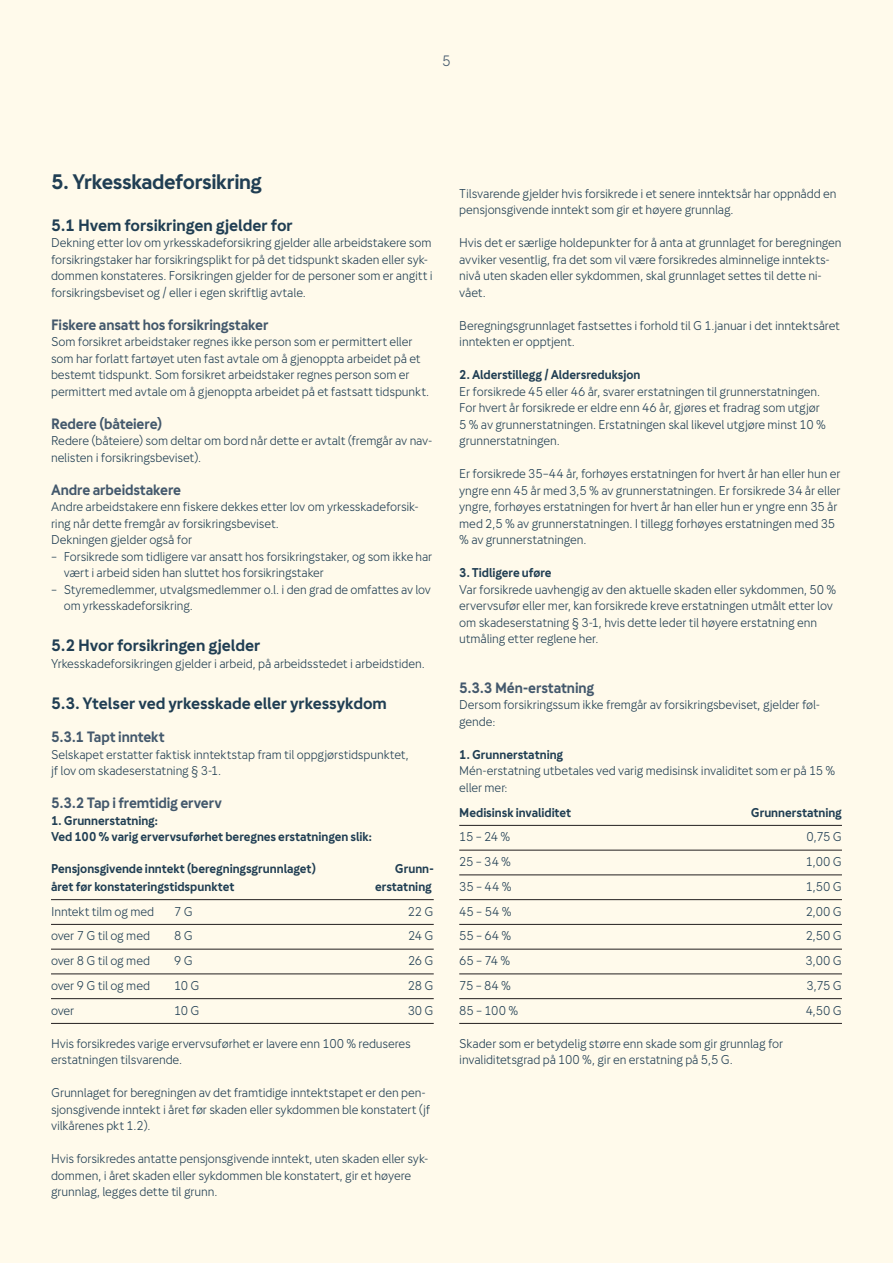
<style>
.page{position:relative;width:893px;height:1263px;background:#fffaeb}
.page>*{position:absolute;margin:0;border:0;box-sizing:border-box;transform-origin:0 0}
.Heading_03{font:700 21px "Gjensidige Sans";letter-spacing:-.025em;color:#203e53}
.Subheading_01{font:700 16.5px "Gjensidige Sans";letter-spacing:-.005em;color:#203e53}
.Subheading_02{font:700 15px "Gjensidige Sans";letter-spacing:-.01em;color:#43586c;scale:.96 1}
.t1{font:15px "Gjensidige Sans";color:#43586c;scale:.96 1}
.Brødtekst{font:12.75px/16.5px "Gjensidige Sans";letter-spacing:-.01em;color:#203e53;scale:.96 1}
.Punkter{font:12.75px/16.5px "Gjensidige Sans";letter-spacing:-.01em;color:#203e53;scale:.95 1}
.Tabell{font:12.75px "Gjensidige Sans";letter-spacing:-.01em;color:#203e53;scale:.96 1}
.Brødtekst_Bold{font:700 12.75px/16.5px "Gjensidige Sans";letter-spacing:-.005em;color:#203e53;scale:.96 1}
.Tabell-2{font:700 12.75px "Gjensidige Sans";letter-spacing:-.005em;color:#203e53;scale:.96 1}
.Tabell_tittel{font:700 12.75px "Gjensidige Sans";letter-spacing:-.005em;color:#203e53;scale:.96 1}
</style>
<div class="page">
<hr style="left:51px;top:899px;width:383px;height:1px;background:#231f20">
<hr style="left:51px;top:924px;width:383px;height:1px;background:#231f20">
<hr style="left:51px;top:949px;width:383px;height:1px;background:#231f20">
<hr style="left:51px;top:973px;width:383px;height:1px;background:#231f20">
<hr style="left:51px;top:998px;width:383px;height:1px;background:#231f20">
<hr style="left:51px;top:1023px;width:383px;height:1px;background:#231f20">
<hr style="left:459px;top:825px;width:383px;height:1px;background:#231f20">
<hr style="left:459px;top:850px;width:383px;height:1px;background:#231f20">
<hr style="left:459px;top:874px;width:383px;height:1px;background:#231f20">
<hr style="left:459px;top:899px;width:383px;height:1px;background:#231f20">
<hr style="left:459px;top:924px;width:383px;height:1px;background:#231f20">
<hr style="left:459px;top:949px;width:383px;height:1px;background:#231f20">
<hr style="left:459px;top:973px;width:383px;height:1px;background:#231f20">
<hr style="left:459px;top:998px;width:383px;height:1px;background:#231f20">
<hr style="left:459px;top:1023px;width:383px;height:1px;background:#231f20">
<p class="t1" style="left:442px;top:52px;width:11px">5</p>
<p class="Heading_03" style="left:51px;top:170px;width:213px">5. Yrkesskadeforsikring</p>
<p class="Subheading_01" style="left:51px;top:215px;width:243px">5.1 Hvem forsikringen gjelder for</p>
<p class="Brødtekst" style="left:51px;top:234px;width:399px">Dekning etter lov om yrkesskadeforsikring gjelder alle arbeidstakere som forsikringstaker har forsikringsplikt for på det tidspunkt skaden eller syk&shy;dommen konstateres. Forsikringen gjelder for de personer som er angitt i forsikringsbeviset og / eller i egen skriftlig avtale.</p>
<p class="Subheading_02" style="left:51px;top:316px;width:228px">Fiskere ansatt hos forsikringstaker</p>
<p class="Brødtekst" style="left:51px;top:333px;width:396px">Som forsikret arbeidstaker regnes ikke person som er permittert eller som har forlatt fartøyet uten fast avtale om å gjenoppta arbeidet på et bestemt tidspunkt. Som forsikret arbeidstaker regnes person som er permittert med avtale om å gjenoppta arbeidet på et fastsatt tidspunkt.</p>
<p class="Subheading_02" style="left:51px;top:415px;width:117px">Redere (båteiere)</p>
<p class="Brødtekst" style="left:51px;top:432px;width:399px">Redere (båteiere) som deltar om bord når dette er avtalt (fremgår av nav&shy;nelisten i forsikringsbeviset).</p>
<p class="Subheading_02" style="left:51px;top:481px;width:137px">Andre arbeidstakere</p>
<p class="Brødtekst" style="left:51px;top:498px;width:384px">Andre arbeidstakere enn fiskere dekkes etter lov om yrkesskadeforsik&shy;ring når dette fremgår av forsikringsbeviset.</p>
<p class="Brødtekst" style="left:51px;top:531px;width:148px">Dekningen gjelder også for</p>
<p class="Punkter" style="left:64px;top:548px;width:389px;text-indent:-13px">– Forsikrede som tidligere var ansatt hos forsikringstaker, og som ikke har vært i arbeid siden han sluttet hos forsikringstaker</p>
<p class="Punkter" style="left:64px;top:581px;width:388px;text-indent:-13px">– Styremedlemmer, utvalgsmedlemmer o.l. i den grad de omfattes av lov om yrkesskadeforsikring.</p>
<p class="Subheading_01" style="left:51px;top:636px;width:211px">5.2 Hvor forsikringen gjelder</p>
<p class="Brødtekst" style="left:51px;top:655px;width:391px">Yrkesskadeforsikringen gjelder i arbeid, på arbeidsstedet i arbeidstiden.</p>
<p class="Subheading_01" style="left:51px;top:694px;width:337px">5.3. Ytelser ved yrkesskade eller yrkessykdom</p>
<p class="Subheading_02" style="left:51px;top:728px;width:120px">5.3.1 Tapt inntekt</p>
<p class="Brødtekst" style="left:51px;top:746px;width:374px">Selskapet erstatter faktisk inntektstap fram til oppgjørstidspunktet, jf lov om skadeserstatning § 3-1.</p>
<p class="Subheading_02" style="left:51px;top:794px;width:180px">5.3.2 Tap i fremtidig erverv</p>
<p class="Brødtekst_Bold" style="left:51px;top:812px;width:336px">1. Grunnerstatning:<br>Ved 100 % varig ervervsuførhet beregnes erstatningen slik:</p>
<p class="Tabell_tittel" style="left:51px;top:861px;width:277px">Pensjonsgivende inntekt (beregningsgrunnlaget)</p>
<p class="Tabell_tittel" style="left:395px;top:861px;width:42px">Grunn-</p>
<p class="Tabell-2" style="left:51px;top:879px;width:193px">året før konstateringstidspunktet</p>
<p class="Tabell-2" style="left:375px;top:879px;width:61px">erstatning</p>
<p class="Tabell" style="left:51px;top:904px;width:109px">Inntekt tilm og med</p>
<p class="Tabell" style="left:174px;top:904px;width:21px">7 G</p>
<p class="Tabell" style="left:408px;top:904px;width:28px">22 G</p>
<p class="Tabell" style="left:51px;top:928px;width:105px">over 7 G til og med</p>
<p class="Tabell" style="left:174px;top:928px;width:21px">8 G</p>
<p class="Tabell" style="left:408px;top:928px;width:28px">24 G</p>
<p class="Tabell" style="left:51px;top:953px;width:105px">over 8 G til og med</p>
<p class="Tabell" style="left:174px;top:953px;width:21px">9 G</p>
<p class="Tabell" style="left:408px;top:953px;width:28px">26 G</p>
<p class="Tabell" style="left:51px;top:978px;width:105px">over 9 G til og med</p>
<p class="Tabell" style="left:174px;top:978px;width:28px">10 G</p>
<p class="Tabell" style="left:408px;top:978px;width:28px">28 G</p>
<p class="Tabell" style="left:51px;top:1003px;width:26px">over</p>
<p class="Tabell" style="left:174px;top:1003px;width:28px">10 G</p>
<p class="Tabell" style="left:408px;top:1003px;width:29px">30 G</p>
<p class="Brødtekst" style="left:51px;top:1035px;width:376px">Hvis forsikredes varige ervervsuførhet er lavere enn 100 % reduseres erstatningen tilsvarende.</p>
<p class="Brødtekst" style="left:51px;top:1084px;width:397px">Grunnlaget for beregningen av det framtidige inntektstapet er den pen&shy;sjonsgivende inntekt i året før skaden eller sykdommen ble konstatert (jf vilkårenes pkt 1.2).</p>
<p class="Brødtekst" style="left:51px;top:1150px;width:395px">Hvis forsikredes antatte pensjonsgivende inntekt, uten skaden eller syk&shy;dommen, i året skaden eller sykdommen ble konstatert, gir et høyere grunnlag, legges dette til grunn.</p>
<p class="Brødtekst" style="left:459px;top:185px;width:394px">Tilsvarende gjelder hvis forsikrede i et senere inntektsår har oppnådd en pensjonsgivende inntekt som gir et høyere grunnlag.</p>
<p class="Brødtekst" style="left:459px;top:234px;width:400px">Hvis det er særlige holdepunkter for å anta at grunnlaget for beregningen avviker vesentlig, fra det som vil være forsikredes alminnelige inntekts&shy;nivå uten skaden eller sykdommen, skal grunnlaget settes til dette ni&shy;vået.</p>
<p class="Brødtekst" style="left:459px;top:317px;width:398px">Beregningsgrunnlaget fastsettes i forhold til G 1.januar i det inntektsåret inntekten er opptjent.</p>
<p class="Brødtekst_Bold" style="left:459px;top:366px;width:190px">2. Alderstillegg / Aldersreduksjon</p>
<p class="Brødtekst" style="left:459px;top:383px;width:383px">Er forsikrede 45 eller 46 år, svarer erstatningen til grunnerstatningen.<br>For hvert år forsikrede er eldre enn 46 år, gjøres et fradrag som utgjør 5 % av grunnerstatningen. Erstatningen skal likevel utgjøre minst 10 % grunnerstatningen.</p>
<p class="Brødtekst" style="left:459px;top:465px;width:399px">Er forsikrede 35–44 år, forhøyes erstatningen for hvert år han eller hun er yngre enn 45 år med 3,5 % av grunnerstatningen. Er forsikrede 34 år eller yngre, forhøyes erstatningen for hvert år han eller hun er yngre enn 35 år med 2,5 % av grunnerstatningen. I tillegg forhøyes erstatningen med 35 % av grunnerstatningen.</p>
<p class="Brødtekst_Bold" style="left:459px;top:564px;width:98px">3. Tidligere uføre</p>
<p class="Brødtekst" style="left:459px;top:581px;width:394px">Var forsikrede uavhengig av den aktuelle skaden eller sykdommen, 50 % ervervsufør eller mer, kan forsikrede kreve erstatningen utmålt etter lov om skadeserstatning § 3-1, hvis dette leder til høyere erstatning enn utmåling etter reglene her.</p>
<p class="Subheading_02" style="left:459px;top:679px;width:142px">5.3.3 Mén-erstatning</p>
<p class="Brødtekst" style="left:459px;top:696px;width:377px">Dersom forsikringssum ikke fremgår av forsikringsbeviset, gjelder føl&shy;gende:</p>
<p class="Brødtekst_Bold" style="left:459px;top:746px;width:110px">1. Grunnerstatning</p>
<p class="Brødtekst" style="left:459px;top:762px;width:393px">Mén-erstatning utbetales ved varig medisinsk invaliditet som er på 15 % eller mer:</p>
<p class="Tabell-2" style="left:459px;top:805px;width:118px">Medisinsk invaliditet</p>
<p class="Tabell-2" style="left:751px;top:805px;width:96px">Grunnerstatning</p>
<p class="Tabell" style="left:459px;top:829px;width:55px">15 – 24 %</p>
<p class="Tabell" style="left:806px;top:829px;width:38px">0,75 G</p>
<p class="Tabell" style="left:459px;top:854px;width:56px">25 – 34 %</p>
<p class="Tabell" style="left:806px;top:854px;width:39px">1,00 G</p>
<p class="Tabell" style="left:459px;top:879px;width:56px">35 – 44 %</p>
<p class="Tabell" style="left:806px;top:879px;width:39px">1,50 G</p>
<p class="Tabell" style="left:459px;top:904px;width:56px">45 – 54 %</p>
<p class="Tabell" style="left:806px;top:904px;width:39px">2,00 G</p>
<p class="Tabell" style="left:459px;top:928px;width:56px">55 – 64 %</p>
<p class="Tabell" style="left:806px;top:928px;width:39px">2,50 G</p>
<p class="Tabell" style="left:459px;top:953px;width:55px">65 – 74 %</p>
<p class="Tabell" style="left:805px;top:953px;width:39px">3,00 G</p>
<p class="Tabell" style="left:459px;top:978px;width:55px">75 – 84 %</p>
<p class="Tabell" style="left:806px;top:978px;width:38px">3,75 G</p>
<p class="Tabell" style="left:459px;top:1003px;width:63px">85 – 100 %</p>
<p class="Tabell" style="left:806px;top:1003px;width:39px">4,50 G</p>
<p class="Brødtekst" style="left:459px;top:1035px;width:339px">Skader som er betydelig større enn skade som gir grunnlag for invaliditetsgrad på 100 %, gir en erstatning på 5,5 G.</p>
</div>
